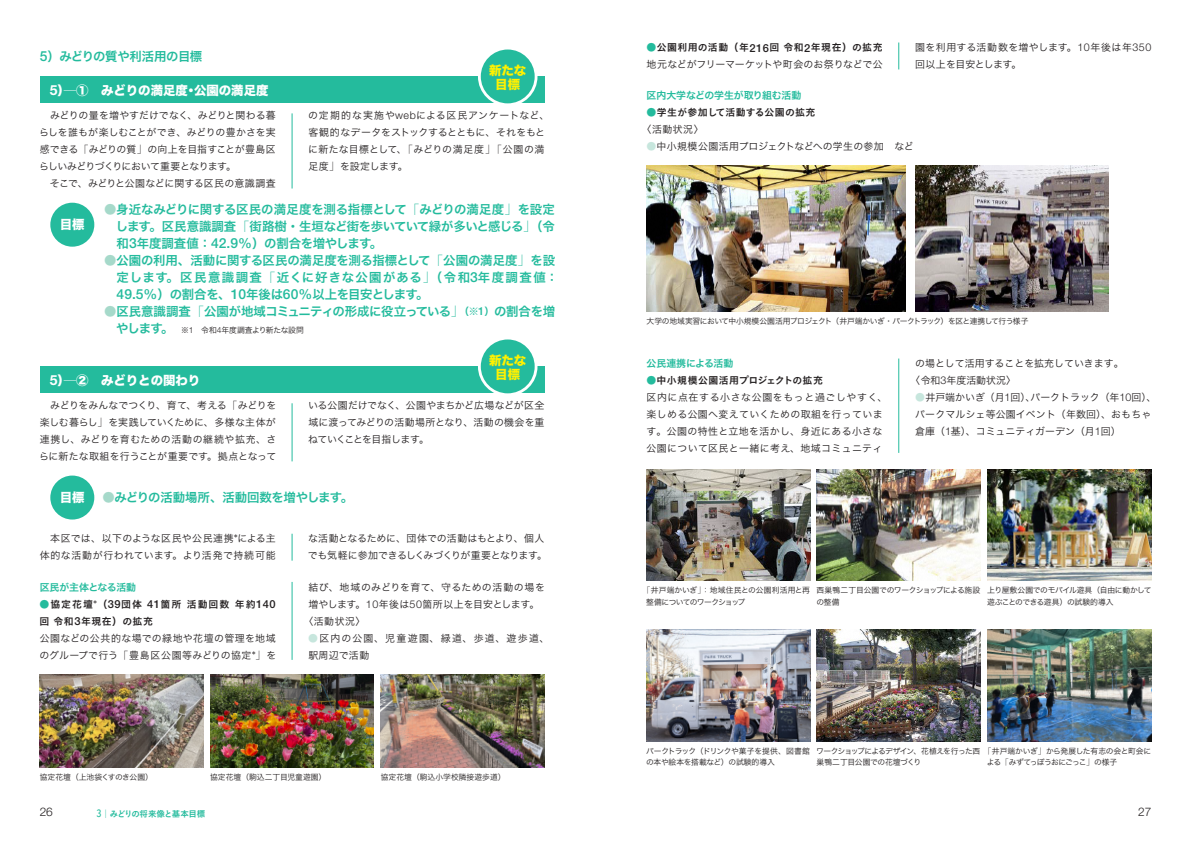
<style>
.page{position:relative;width:1191px;height:842px;background:#fff}
.page>*{position:absolute;margin:0;border:0;box-sizing:border-box;transform-origin:0 0}
.t1{font:12.4px/17px "Hiragino Sans Pr 6 N W6";letter-spacing:-.02em;color:#24bb9d;text-align:justify}
.t2{font:12.4px/17px "Hiragino Sans Pr 6 N W6";color:#24bb9d}
.t3{font:12.4px "Hira Kaku Std N W8";color:#fff}
.t4{font:12.4px/14.2px "Hira Kaku Std N W8";color:#fff101;text-align:center}
.t5{font:300 11.9px "Helvetica Neue LT Pro";color:#231f20}
.t6{font:9.9px/17px "Hiragino Sans Pr 6 N W3";letter-spacing:.02em;color:#231f20}
.t7{font:9.9px/17px "Hiragino Sans Pr 6 N W3";letter-spacing:-.02em;color:#231f20}
.t8{font:9.9px/17px "Hiragino Sans Pr 6 N W3";color:#231f20}
.t9{font:9.9px/17px "Hiragino Sans Pr 6 N W3";letter-spacing:-.025em;color:#231f20}
.t10{font:9.9px/17px "Hiragino Sans Pr 6 N W3";letter-spacing:.04em;color:#231f20}
.t11{font:9.9px "Hiragino Sans Pr 6 N W6";letter-spacing:-.015em;color:#24bb9d}
.t12{font:9.9px/17px "Koburina Go Std W6";letter-spacing:.1em;color:#231f20}
.t13{font:9.9px/17px "Hiragino Sans Pr 6 N W3";letter-spacing:.13em;color:#231f20}
.t14{font:9.9px "Hiragino Sans Pr 6 N W3";letter-spacing:-.015em;color:#231f20}
.t15{font:9.9px "Koburina Go Std W6";letter-spacing:.05em;color:#231f20}
.t16{font:9.9px "Hiragino Sans Pr 6 N W3";letter-spacing:-.01em;color:#231f20}
.t17{font:9.9px "Hiragino Sans Pr 6 N W3";letter-spacing:.045em;color:#231f20}
.t18{font:9.9px "Koburina Go Std W6";letter-spacing:.025em;color:#231f20}
.t19{font:9.9px "Koburina Go Std W6";letter-spacing:.02em;color:#231f20}
.t20{font:8.5px "Koburina Go Std W6";letter-spacing:-.045em;color:#24bb9d}
.t21{font:7.8px/11.3px "Hiragino Sans Pr 6 N W3";letter-spacing:-.04em;color:#231f20}
.t22{font:7.8px/11.3px "Hiragino Sans Pr 6 N W3";letter-spacing:-.06em;color:#231f20}
.t23{font:7.8px "Hiragino Sans Pr 6 N W3";color:#231f20}
.s1{font-family:"Helvetica Neue LT Pro";font-weight:500;font-size:13.9px}
.s2{font-family:"Helvetica Neue LT Pro";font-weight:700;font-size:13.9px}
.s3{font-family:"Ryumin Pro";font-weight:300}
.s4{font-family:"Helvetica Neue LT Pro";font-weight:300;font-size:10.7px}
.s5{color:#a6d9ca}
.s6{font-size:9.9px}
.s7{font-family:"Helvetica Neue LT Pro";font-weight:500;font-size:11.1px}
.s8{font-family:"Helvetica Neue LT Pro";font-weight:300;font-size:8.4px}
.s9{font-family:"Hiragino Sans Pr 6 N W3";color:#24bb9d}
.s10{font-family:"Hiragino Sans Pr 6 N W3"}
.s11{color:#c7e6dd}
.s12{font-family:"Avenir Next Condensed";font-weight:500;font-size:10.6px}
</style>
<div class="page">
<hr style="left:292px;top:113px;width:1px;height:76px;background:#24bb9d">
<hr style="left:292px;top:403px;width:1px;height:58px;background:#24bb9d">
<div style="left:40px;top:77px;width:504px;height:26px;background:#24bb9d"></div>
<div style="left:40px;top:366px;width:504px;height:27px;background:#24bb9d"></div>
<div style="left:479px;top:48px;width:57px;height:57px;background:#24bb9d;border-radius:50%"></div>
<div style="left:478px;top:47px;width:59px;height:59px;border:3px solid #fff;border-radius:50%"></div>
<div style="left:479px;top:338px;width:57px;height:57px;background:#24bb9d;border-radius:50%"></div>
<div style="left:478px;top:337px;width:59px;height:59px;border:3px solid #fff;border-radius:50%"></div>
<div style="left:50px;top:203px;width:44px;height:44px;background:#24bb9d;border-radius:50%"></div>
<div style="left:50px;top:476px;width:44px;height:43px;background:#24bb9d;border-radius:50%"></div>
<img style="left:40px;top:674px;width:164px;height:94px">
<img style="left:210px;top:674px;width:164px;height:94px">
<img style="left:381px;top:674px;width:163px;height:94px">
<hr style="left:292px;top:582px;width:1px;height:78px;background:#24bb9d">
<svg style="left:292px;top:534px;width:1px;height:27px"></svg>
<svg style="left:898px;top:43px;width:1px;height:26px"></svg>
<img style="left:646px;top:166px;width:259px;height:146px">
<img style="left:915px;top:166px;width:194px;height:146px">
<hr style="left:898px;top:358px;width:1px;height:95px;background:#24bb9d">
<img style="left:646px;top:469px;width:164px;height:112px">
<img style="left:816px;top:469px;width:164px;height:112px">
<img style="left:987px;top:469px;width:164px;height:112px">
<img style="left:646px;top:630px;width:164px;height:111px">
<img style="left:816px;top:630px;width:164px;height:111px">
<img style="left:987px;top:630px;width:164px;height:111px">
<p class="t1" style="left:40px;top:47px;width:164px"><span class="s1">5</span>）みどりの質や利活用の目標</p>
<p class="t3" style="left:50px;top:83px;width:220px"><span class="s2">5</span>）─①　みどりの満足度・公園の満足度</p>
<p class="t7" style="left:39px;top:106px;width:238px">　みどりの量を増やすだけでなく、みどりと関わる暮らしを誰もが楽しむことができ、みどりの豊かさを実感できる<span class="s3">「</span>みどりの質<span class="s3">」</span>の向上を目指すことが豊島区らしいみどりづくりにおいて重要となります。<br>　そこで、みどりと公園などに関する区民の意識調査</p>
<p class="t4" style="left:489px;top:63px;width:39px">新たな目標</p>
<p class="t6" style="left:308px;top:106px;width:243px">の定期的な実施や<span class="s4">web</span>による区民アンケートなど、客観的なデータをストックするとともに、それをもとに新たな目標として、<span class="s3">「</span>みどりの満足度<span class="s3">」「</span>公園の満足度<span class="s3">」</span>を設定します。</p>
<p class="t3" style="left:60px;top:218px;width:26px">目標</p>
<p class="t1" style="left:116px;top:200px;width:441px;text-indent:-12px"><span class="s5">●</span>身近なみどりに関する区民の満足度を測る指標として<span class="s3">「</span>みどりの満足度<span class="s3">」</span>を設定します。区民意識調査<span class="s3">「</span>街路樹・生垣など街を歩いていて緑が多いと感じる<span class="s3">」</span>（令和<span class="s1">3</span>年度調査値：<span class="s1">42.9%</span>）の割合を増やします。</p>
<p class="t2" style="left:117px;top:251px;width:443px;text-indent:-13px"><span class="s5">●</span>公園の利用、活動に関する区民の満足度を測る指標として<span class="s3">「</span>公園の満足度<span class="s3">」</span>を設定します。区民意識調査<span class="s3">「</span>近くに好きな公園がある<span class="s3">」</span>（令和<span class="s1">3</span>年度調査値：<br><span class="s1">49.5%</span>）の割合を、<span class="s1">10</span>年後は<span class="s1">60%</span>以上を目安とします。</p>
<p class="t1" style="left:116px;top:302px;width:440px;text-indent:-12px"><span class="s5">●</span>区民意識調査<span class="s3">「</span>公園が地域コミュニティの形成に役立っている<span class="s3">」</span><span class="s6">（※</span><span class="s7">1</span><span class="s6">）</span>の割合を増やします。</p>
<p class="t21" style="left:181px;top:324px;width:124px">※<span class="s8">1</span>　令和<span class="s8">4</span>年度調査より新たな設問</p>
<p class="t3" style="left:50px;top:373px;width:152px"><span class="s2">5</span>）─②　みどりとの関わり</p>
<p class="t6" style="left:39px;top:396px;width:239px;text-align:justify">　みどりをみんなでつくり、育て、考える<span class="s3">「</span>みどりを楽しむ暮らし<span class="s3">」</span>を実践していくために、多様な主体が連携し、みどりを育むための活動の継続や拡充、さらに新たな取組を行うことが重要です。拠点となって</p>
<p class="t4" style="left:489px;top:353px;width:39px">新たな目標</p>
<p class="t6" style="left:308px;top:396px;width:238px;text-align:justify">いる公園だけでなく、公園やまちかど広場などが区全域に渡ってみどりの活動場所となり、活動の機会を重ねていくことを目指します。</p>
<p class="t3" style="left:60px;top:491px;width:26px">目標</p>
<p class="t1" style="left:103px;top:489px;width:252px"><span class="s5">●</span>みどりの活動場所、活動回数を増やします。</p>
<p class="t10" style="left:40px;top:529px;width:237px">　本区では、以下のような区民や公民連携*による主体的な活動が行われています。より活発で持続可能</p>
<p class="t9" style="left:308px;top:529px;width:240px">な活動となるために、団体での活動はもとより、個人でも気軽に参加できるしくみづくりが重要となります。</p>
<p class="t11" style="left:40px;top:578px;width:98px">区民が主体となる活動</p>
<p class="t12" style="left:40px;top:596px;width:238px"><span class="s9">●</span>協定花壇<span class="s10">*</span>（<span class="s7">39</span>団体 <span class="s7">41</span>箇所活動回数年約<span class="s7">140</span>回令和<span class="s7">3</span>年現在）の拡充</p>
<p class="t6" style="left:39px;top:629px;width:238px">公園などの公共的な場での緑地や花壇の管理を地域のグループで行う<span class="s3">「</span>豊島区公園等みどりの協定*<span class="s3">」</span>を</p>
<p class="t17" style="left:308px;top:578px;width:238px">結び、地域のみどりを育て、守るための活動の場を</p>
<p class="t14" style="left:308px;top:595px;width:232px">増やします。<span class="s4">10</span>年後は<span class="s4">50</span>箇所以上を目安とします。</p>
<p class="t6" style="left:303px;top:612px;width:64px">〈活動状況〉</p>
<p class="t13" style="left:308px;top:629px;width:243px"><span class="s11">●</span>区内の公園、児童遊園、緑道、歩道、遊歩道、駅周辺で活動</p>
<p class="t23" style="left:40px;top:770px;width:115px">協定花壇（上池袋くすのき公園）</p>
<p class="t23" style="left:210px;top:770px;width:118px">協定花壇（駒込二丁目児童遊園）</p>
<p class="t23" style="left:381px;top:770px;width:126px">協定花壇（駒込小学校隣接遊歩道）</p>
<p class="t15" style="left:646px;top:40px;width:238px"><span class="s9">●</span>公園利用の活動（年<span class="s7">216</span>回令和<span class="s7">2</span>年現在）の拡充</p>
<p class="t16" style="left:646px;top:56px;width:237px">地元などがフリーマーケットや町会のお祭りなどで公</p>
<p class="t6" style="left:915px;top:38px;width:238px">園を利用する活動数を増やします。<span class="s4">10</span>年後は年<span class="s4">350</span>回以上を目安とします。</p>
<p class="t11" style="left:646px;top:87px;width:156px">区内大学などの学生が取り組む活動</p>
<p class="t19" style="left:646px;top:105px;width:171px"><span class="s9">●</span>学生が参加して活動する公園の拡充</p>
<p class="t6" style="left:641px;top:121px;width:64px">〈活動状況〉</p>
<p class="t6" style="left:646px;top:138px;width:269px"><span class="s11">●</span>中小規模公園活用プロジェクトなどへの学生の参加　など</p>
<p class="t22" style="left:646px;top:315px;width:391px">大学の地域実習において中小規模公園活用プロジェクト（井戸端かいぎ・パークトラック）を区と連携して行う様子　</p>
<p class="t11" style="left:646px;top:354px;width:88px">公民連携による活動</p>
<p class="t18" style="left:646px;top:372px;width:178px"><span class="s9">●</span>中小規模公園活用プロジェクトの拡充</p>
<p class="t6" style="left:646px;top:388px;width:242px">区内に点在する小さな公園をもっと過ごしやすく、楽しめる公園へ変えていくための取組を行っています。公園の特性と立地を活かし、身近にある小さな公園について区民と一緒に考え、地域コミュニティ</p>
<p class="t8" style="left:910px;top:354px;width:215px;text-indent:5px">の場として活用することを拡充していきます。〈令和<span class="s4">3</span>年度活動状況〉</p>
<p class="t8" style="left:915px;top:388px;width:243px"><span class="s11">●</span>井戸端かいぎ（月<span class="s4">1</span>回）、パークトラック（年<span class="s4">10</span>回）、パークマルシェ等公園イベント（年数回）、おもちゃ倉庫（<span class="s4">1</span>基）、コミュニティガーデン（月<span class="s4">1</span>回）</p>
<p class="t21" style="left:646px;top:584px;width:165px;text-indent:-3px"><span class="s3">「</span>井戸端かいぎ<span class="s3">」</span>：地域住民との公園利活用と再整備についてのワークショップ</p>
<p class="t21" style="left:816px;top:584px;width:165px">西巣鴨二丁目公園でのワークショップによる施設の整備</p>
<p class="t21" style="left:987px;top:584px;width:166px">上り屋敷公園でのモバイル遊具（自由に動かして遊ぶことのできる遊具）の試験的導入</p>
<p class="t21" style="left:646px;top:744px;width:165px">パークトラック（ドリンクや菓子を提供、図書館の本や絵本を搭載など）の試験的導入</p>
<p class="t21" style="left:816px;top:744px;width:166px">ワークショップによるデザイン、花植えを行った西巣鴨二丁目公園での花壇づくり</p>
<p class="t22" style="left:986px;top:744px;width:166px;text-indent:-3px"><span class="s3">「</span>井戸端かいぎ<span class="s3">」</span>から発展した有志の会と町会による<span class="s3">「</span>みずてっぽうおにごっこ<span class="s3">」</span>の様子</p>
<p class="t5" style="left:40px;top:805px;width:15px">26</p>
<p class="t20" style="left:96px;top:807px;width:110px"><span class="s12">3</span>│みどりの将来像と基本目標</p>
<p class="t5" style="left:1138px;top:805px;width:15px">27</p>
</div>
